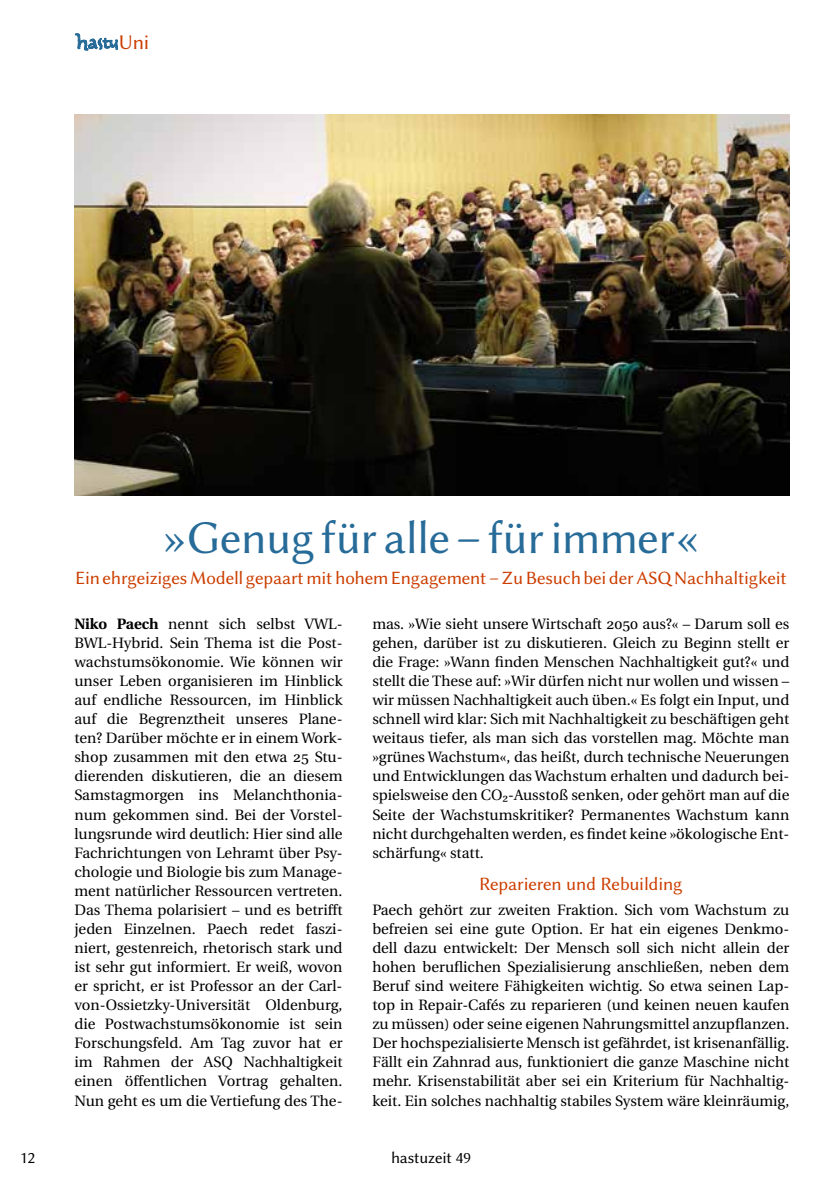
<style>
.page{position:relative;width:839px;height:1191px;background:#fff}
.page>*{position:absolute;margin:0;border:0;box-sizing:border-box;transform-origin:0 0}
.t1{font:47.25px "Lin Biolinum O";letter-spacing:-.01em;color:#276b99}
.t2{font:21px "Lin Biolinum O";color:#cc3e00}
.t3{font:18.9px "Lin Biolinum O";letter-spacing:-.01em;color:#cc3e00}
.t4{font:16.45px "Lin Biolinum O";letter-spacing:-.01em;color:#000}
.t5{font:15.05px/19.1px "Heuristica";color:#000;text-align:justify}
.s1{font-weight:700}
</style>
<div class="page">
<svg style="left:75px;top:34px;width:43px;height:16px"></svg>
<img style="left:74px;top:114px;width:715px;height:381px">
<h2 class="t2" style="left:118px;top:30px;width:32px">Uni</h2>
<h1 class="t1" style="left:162px;top:510px;width:540px">»Genug für alle – für immer«</h1>
<p class="t3" style="left:75px;top:567px;width:713px">Ein ehrgeiziges Modell gepaart mit hohem Engagement – Zu Besuch bei der ASQ Nachhaltigkeit</p>
<p class="t5" style="left:74px;top:614px;width:269px"><span class="s1">Niko Paech</span> nennt sich selbst VWL-BWL-Hybrid. Sein Thema ist die Post&shy;wachstumsökonomie. Wie können wir unser Leben organisieren im Hinblick auf endliche Ressourcen, im Hinblick auf die Begrenztheit unseres Plane&shy;ten? Darüber möchte er in einem Work&shy;shop zusammen mit den etwa 25 Stu&shy;dierenden diskutieren, die an diesem Samstagmorgen ins Melanchthonia&shy;num gekommen sind. Bei der Vorstel&shy;lungsrunde wird deutlich: Hier sind alle Fachrichtungen von Lehramt über Psy&shy;chologie und Biologie bis zum Manage&shy;ment natürlicher Ressourcen vertreten.<br>Das Thema polarisiert – und es betrifft jeden Einzelnen. Paech redet faszi&shy;niert, gestenreich, rhetorisch stark und ist sehr gut informiert. Er weiß, wovon er spricht, er ist Professor an der Carl&shy;von-Ossietzky-Universität Oldenburg, die Postwachstumsökonomie ist sein Forschungsfeld. Am Tag zuvor hat er im Rahmen der ASQ Nachhaltigkeit einen öffentlichen Vortrag gehalten.<br>Nun geht es um die Vertiefung des The-</p>
<p class="t5" style="left:372px;top:614px;width:418px">mas. »Wie sieht unsere Wirtschaft 2050 aus?« – Darum soll es gehen, darüber ist zu diskutieren. Gleich zu Beginn stellt er die Frage: »Wann finden Menschen Nachhaltigkeit gut?« und stellt die These auf: »Wir dürfen nicht nur wollen und wissen – wir müssen Nachhaltigkeit auch üben.« Es folgt ein Input, und schnell wird klar: Sich mit Nachhaltigkeit zu beschäftigen geht weitaus tiefer, als man sich das vorstellen mag. Möchte man »grünes Wachstum«, das heißt, durch technische Neuerungen und Entwicklungen das Wachstum erhalten und dadurch bei&shy;spielsweise den CO₂-Ausstoß senken, oder gehört man auf die Seite der Wachstumskritiker? Permanentes Wachstum kann nicht durchgehalten werden, es findet keine »ökologische Ent&shy;schärfung« statt.</p>
<p class="t3" style="left:479px;top:873px;width:205px">Reparieren und Rebuilding</p>
<p class="t5" style="left:372px;top:900px;width:418px">Paech gehört zur zweiten Fraktion. Sich vom Wachstum zu befreien sei eine gute Option. Er hat ein eigenes Denkmo&shy;dell dazu entwickelt: Der Mensch soll sich nicht allein der hohen beruflichen Spezialisierung anschließen, neben dem Beruf sind weitere Fähigkeiten wichtig. So etwa seinen Lap&shy;top in Repair-Cafés zu reparieren (und keinen neuen kaufen zu müssen) oder seine eigenen Nahrungsmittel anzupflanzen.<br>Der hochspezialisierte Mensch ist gefährdet, ist krisenanfällig.<br>Fällt ein Zahnrad aus, funktioniert die ganze Maschine nicht mehr. Krisenstabilität aber sei ein Kriterium für Nachhaltig&shy;keit. Ein solches nachhaltig stabiles System wäre kleinräumig,</p>
<p class="t4" style="left:20px;top:1148px;width:17px">12</p>
<p class="t4" style="left:391px;top:1148px;width:82px">hastuzeit 49</p>
</div>
